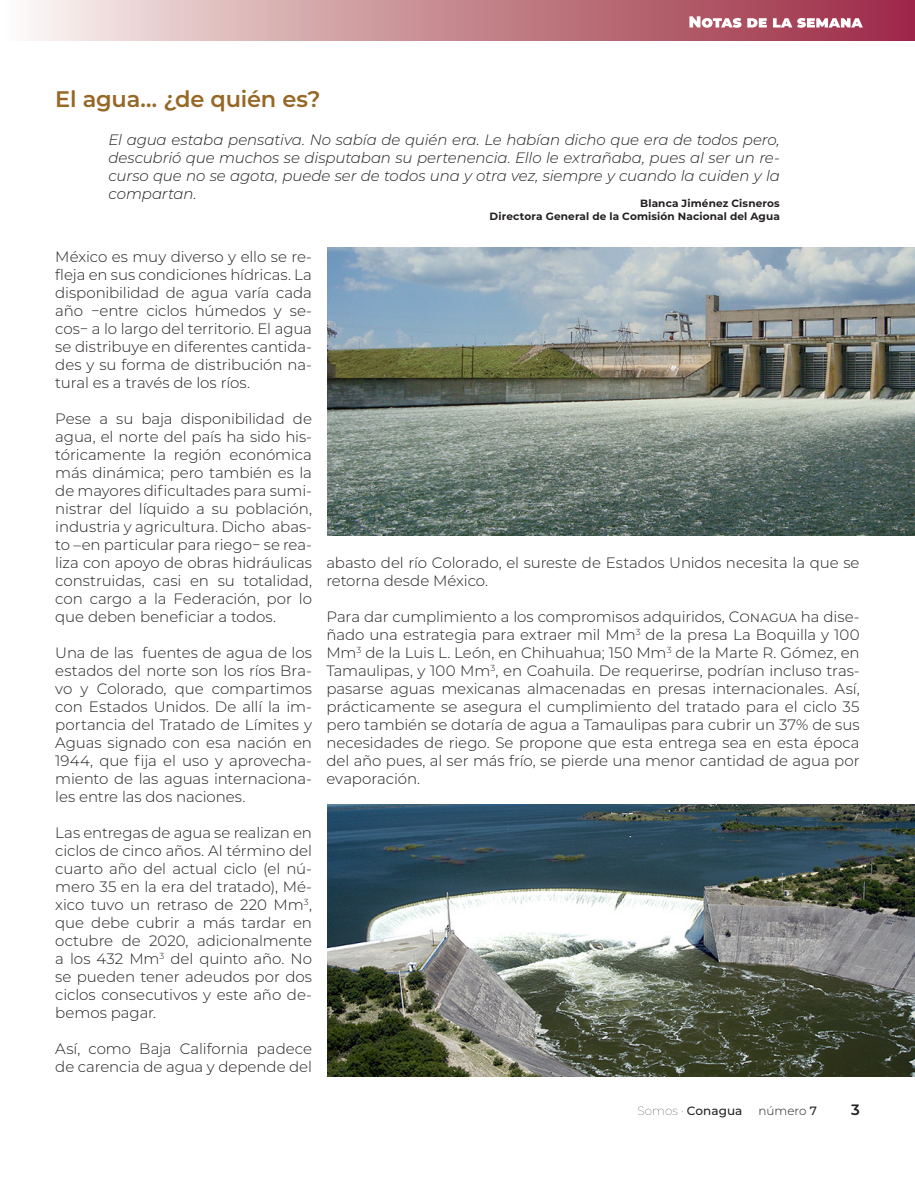
<style>
.page{position:relative;width:915px;height:1191px;background:#fff}
.page>*{position:absolute;margin:0;border:0;box-sizing:border-box;transform-origin:0 0}
.Subtítulo_A{font:600 22.5px "Montserrat";letter-spacing:-.01em;color:#976725}
._1er_Parrafo{font:300 15px/18px "Montserrat";letter-spacing:-.005em;color:#231f20;text-align:justify}
._1er_Parrafo-2{font:italic 300 15px/18px "Montserrat";letter-spacing:-.01em;color:#231f20;text-align:justify}
.t1{font:600 15px "Montserrat";color:#231f20}
.t2{font:500 12px "Montserrat";letter-spacing:.005em;color:#231f20}
.t3{font:300 12px "Montserrat";letter-spacing:-.005em;color:#231f20}
._1er_Parrafo-3{font:700 10.5px "Montserrat";letter-spacing:.015em;color:#231f20}
.s1{font-weight:100}
.s2{font-weight:500}
</style>
<div class="page">
<svg style="left:33px;top:0;width:881px;height:41px;background:#c88b93"></svg>
<svg style="left:689px;top:16px;width:52px;height:12px"></svg>
<svg style="left:747px;top:18px;width:19px;height:9px"></svg>
<svg style="left:772px;top:18px;width:90px;height:10px"></svg>
<img style="left:327px;top:804px;width:587px;height:272px">
<img style="left:327px;top:247px;width:587px;height:288px">
<p class="Subtítulo_A" style="left:55px;top:83px;width:267px">El agua… ¿de quién es?</p>
<p class="_1er_Parrafo-2" style="left:108px;top:130px;width:672px">El agua estaba pensativa. No sabía de quién era. Le habían dicho que era de todos pero, descubrió que muchos se disputaban su pertenencia. Ello le extrañaba, pues al ser un re&shy;curso que no se agota, puede ser de todos una y otra vez, siempre y cuando la cuiden y la compartan.</p>
<p class="_1er_Parrafo-3" style="left:640px;top:196px;width:141px">Blanca Jiménez Cisneros</p>
<p class="_1er_Parrafo-3" style="left:489px;top:209px;width:291px">Directora General de la Comisión Nacional del Agua</p>
<p class="_1er_Parrafo" style="left:55px;top:247px;width:258px">México es muy diverso y ello se re&shy;fleja en sus condiciones hídricas. La disponibilidad de agua varía cada año −entre ciclos húmedos y se&shy;cos− a lo largo del territorio. El agua se distribuye en diferentes cantida&shy;des y su forma de distribución na&shy;tural es a través de los ríos.</p>
<p class="_1er_Parrafo" style="left:55px;top:409px;width:258px">Pese a su baja disponibilidad de agua, el norte del país ha sido his&shy;tóricamente la región económica más dinámica; pero también es la de mayores dificultades para sumi&shy;nistrar del líquido a su población, industria y agricultura. Dicho abas&shy;to –en particular para riego− se rea&shy;liza con apoyo de obras hidráulicas construidas, casi en su totalidad, con cargo a la Federación, por lo que deben beneficiar a todos.</p>
<p class="_1er_Parrafo" style="left:55px;top:643px;width:258px">Una de las fuentes de agua de los estados del norte son los ríos Bra&shy;vo y Colorado, que compartimos con Estados Unidos. De allí la im&shy;portancia del Tratado de Límites y Aguas signado con esa nación en 1944, que fija el uso y aprovecha&shy;miento de las aguas internaciona&shy;les entre las dos naciones.</p>
<p class="_1er_Parrafo" style="left:55px;top:823px;width:258px">Las entregas de agua se realizan en ciclos de cinco años. Al término del cuarto año del actual ciclo (el nú&shy;mero 35 en la era del tratado), Mé&shy;xico tuvo un retraso de 220 Mm<sup>3</sup>, que debe cubrir a más tardar en octubre de 2020, adicionalmente a los 432 Mm<sup>3</sup> del quinto año. No se pueden tener adeudos por dos ciclos consecutivos y este año de&shy;bemos pagar.</p>
<p class="_1er_Parrafo" style="left:55px;top:1039px;width:258px">Así, como Baja California padece de carencia de agua y depende del</p>
<p class="_1er_Parrafo" style="left:326px;top:553px;width:534px">abasto del río Colorado, el sureste de Estados Unidos necesita la que se retorna desde México.</p>
<p class="_1er_Parrafo" style="left:326px;top:607px;width:534px">Para dar cumplimiento a los compromisos adquiridos, Conagua ha dise&shy;ñado una estrategia para extraer mil Mm<sup>3</sup> de la presa La Boquilla y 100<br>Mm<sup>3</sup> de la Luis L. León, en Chihuahua; 150 Mm<sup>3</sup> de la Marte R. Gómez, en Tamaulipas, y 100 Mm<sup>3</sup>, en Coahuila. De requerirse, podrían incluso tras&shy;pasarse aguas mexicanas almacenadas en presas internacionales. Así, prácticamente se asegura el cumplimiento del tratado para el ciclo 35 pero también se dotaría de agua a Tamaulipas para cubrir un 37% de sus necesidades de riego. Se propone que esta entrega sea en esta época del año pues, al ser más frío, se pierde una menor cantidad de agua por evaporación.</p>
<p class="t2" style="left:637px;top:1102px;width:106px"><span class="s1">Somos ·</span> Conagua</p>
<p class="t3" style="left:758px;top:1102px;width:60px">número <span class="s2">7</span></p>
<p class="t1" style="left:850px;top:1098px;width:10px">3</p>
</div>
